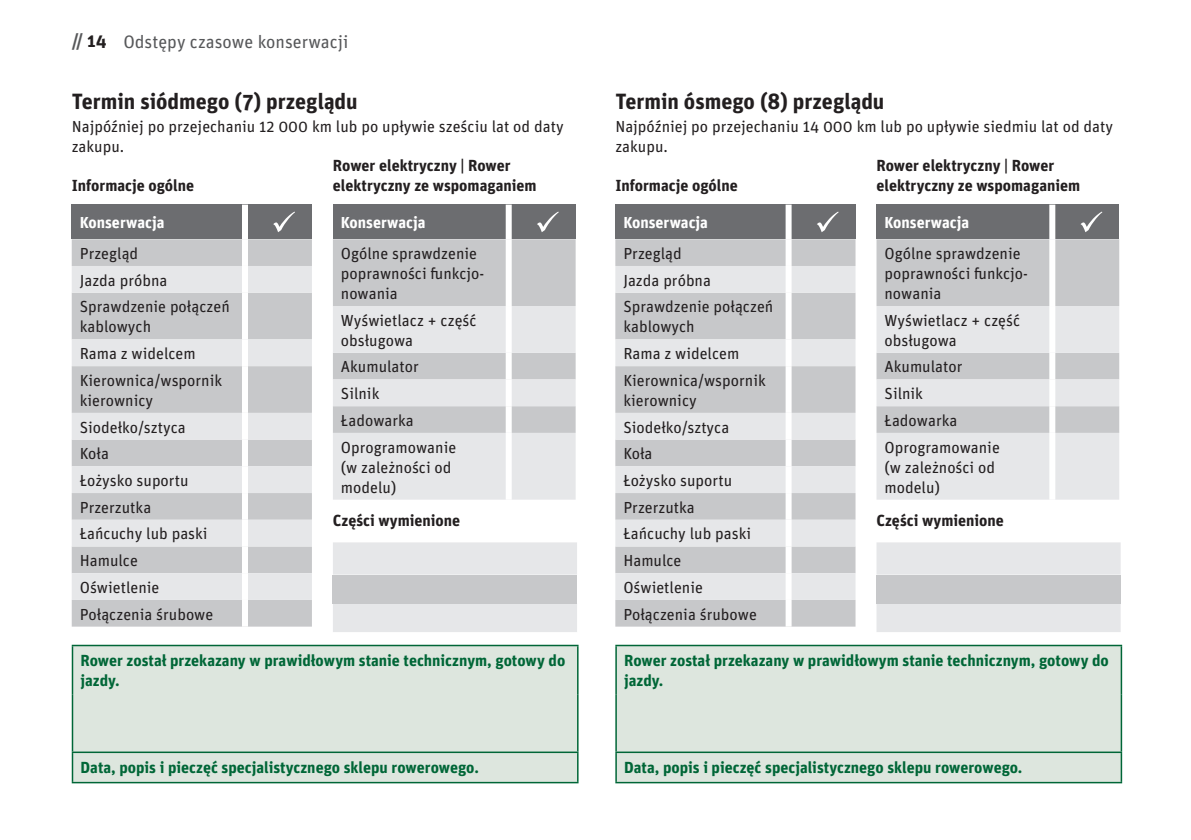
<style>
.page{position:relative;width:1191px;height:840px;background:#fff}
.page>*{position:absolute;margin:0;border:0;box-sizing:border-box;transform-origin:0 0}
.t1{font:700 22px "Unit Pro";color:#231f20}
.t2{font:18px "Unit Pro";color:#57585a}
.t3{font:16px/26.6px "Unit Pro";color:#231f20}
.t4{font:700 16px/20px "Unit Pro";color:#006637}
.t5{font:700 16px/20px "Unit Pro";color:#231f20}
.t6{font:700 16px "Unit Offc Pro";color:#fff}
.s1{font-weight:700}
.s2{font-weight:700;color:#231f20}
</style>
<div class="page">
<div style="left:72px;top:204px;width:173px;height:35px;background:#6c6d70"></div>
<div style="left:245px;top:204px;width:67px;height:35px;background:#6c6d70"></div>
<div style="left:72px;top:239px;width:240px;height:387px;background:#c7c8ca"></div>
<svg style="left:72px;top:266px;width:240px;height:333px;background:#d6d7d9"></svg>
<div style="left:242px;top:204px;width:6px;height:35px;background:#fff"></div>
<div style="left:242px;top:239px;width:6px;height:27px;background:#fff"></div>
<div style="left:242px;top:266px;width:6px;height:26px;background:#fff"></div>
<div style="left:242px;top:292px;width:6px;height:47px;background:#fff"></div>
<div style="left:242px;top:339px;width:6px;height:27px;background:#fff"></div>
<div style="left:242px;top:366px;width:6px;height:46px;background:#fff"></div>
<div style="left:242px;top:412px;width:6px;height:27px;background:#fff"></div>
<div style="left:242px;top:439px;width:6px;height:27px;background:#fff"></div>
<div style="left:242px;top:466px;width:6px;height:26px;background:#fff"></div>
<div style="left:242px;top:492px;width:6px;height:27px;background:#fff"></div>
<div style="left:242px;top:519px;width:6px;height:27px;background:#fff"></div>
<div style="left:242px;top:546px;width:6px;height:27px;background:#fff"></div>
<div style="left:242px;top:573px;width:6px;height:26px;background:#fff"></div>
<div style="left:242px;top:599px;width:6px;height:27px;background:#fff"></div>
<svg style="left:273px;top:211px;width:22px;height:21px"></svg>
<div style="left:333px;top:204px;width:176px;height:35px;background:#6c6d70"></div>
<div style="left:509px;top:204px;width:66px;height:35px;background:#6c6d70"></div>
<div style="left:333px;top:239px;width:242px;height:67px;background:#c7c8ca"></div>
<svg style="left:333px;top:306px;width:242px;height:193px;background:#dddee0"></svg>
<div style="left:506px;top:204px;width:6px;height:35px;background:#fff"></div>
<div style="left:506px;top:239px;width:6px;height:67px;background:#fff"></div>
<div style="left:506px;top:306px;width:6px;height:46px;background:#fff"></div>
<div style="left:506px;top:352px;width:6px;height:27px;background:#fff"></div>
<div style="left:506px;top:379px;width:6px;height:27px;background:#fff"></div>
<div style="left:506px;top:406px;width:6px;height:26px;background:#fff"></div>
<div style="left:506px;top:432px;width:6px;height:67px;background:#fff"></div>
<svg style="left:537px;top:211px;width:22px;height:21px"></svg>
<div style="left:333px;top:542px;width:244px;height:89px;background:#e6e7e9"></div>
<div style="left:333px;top:574px;width:244px;height:29px;background:#c7c8ca"></div>
<div style="left:73px;top:646px;width:504px;height:135px;background:#dde6de"></div>
<hr style="left:72px;top:644px;width:506px;height:2px;background:#006637">
<hr style="left:72px;top:646px;width:1px;height:47px;background:#006637">
<hr style="left:577px;top:646px;width:1px;height:47px;background:#006637">
<hr style="left:72px;top:693px;width:1px;height:58px;background:#006637">
<hr style="left:577px;top:693px;width:1px;height:58px;background:#006637">
<hr style="left:72px;top:751px;width:506px;height:1px;background:#006637">
<svg style="left:72px;top:752px;width:1px;height:29px"></svg>
<svg style="left:577px;top:752px;width:1px;height:29px"></svg>
<hr style="left:72px;top:781px;width:506px;height:1px;background:#006637">
<div style="left:615px;top:204px;width:173px;height:35px;background:#6c6d70"></div>
<div style="left:788px;top:204px;width:67px;height:35px;background:#6c6d70"></div>
<div style="left:615px;top:239px;width:240px;height:387px;background:#c7c8ca"></div>
<svg style="left:615px;top:266px;width:240px;height:333px;background:#d6d7d9"></svg>
<div style="left:785px;top:204px;width:6px;height:35px;background:#fff"></div>
<div style="left:785px;top:239px;width:6px;height:27px;background:#fff"></div>
<div style="left:785px;top:266px;width:6px;height:26px;background:#fff"></div>
<div style="left:785px;top:292px;width:6px;height:47px;background:#fff"></div>
<div style="left:785px;top:339px;width:6px;height:27px;background:#fff"></div>
<div style="left:785px;top:366px;width:6px;height:46px;background:#fff"></div>
<div style="left:785px;top:412px;width:6px;height:27px;background:#fff"></div>
<div style="left:785px;top:439px;width:6px;height:27px;background:#fff"></div>
<div style="left:785px;top:466px;width:6px;height:26px;background:#fff"></div>
<div style="left:785px;top:492px;width:6px;height:27px;background:#fff"></div>
<div style="left:785px;top:519px;width:6px;height:27px;background:#fff"></div>
<div style="left:785px;top:546px;width:6px;height:27px;background:#fff"></div>
<div style="left:785px;top:573px;width:6px;height:26px;background:#fff"></div>
<div style="left:785px;top:599px;width:6px;height:27px;background:#fff"></div>
<svg style="left:817px;top:211px;width:21px;height:21px"></svg>
<div style="left:876px;top:204px;width:176px;height:35px;background:#6c6d70"></div>
<div style="left:1052px;top:204px;width:67px;height:35px;background:#6c6d70"></div>
<div style="left:876px;top:239px;width:243px;height:67px;background:#c7c8ca"></div>
<svg style="left:876px;top:306px;width:243px;height:193px;background:#dddee0"></svg>
<div style="left:1049px;top:204px;width:6px;height:35px;background:#fff"></div>
<div style="left:1049px;top:239px;width:6px;height:67px;background:#fff"></div>
<div style="left:1049px;top:306px;width:6px;height:46px;background:#fff"></div>
<div style="left:1049px;top:352px;width:6px;height:27px;background:#fff"></div>
<div style="left:1049px;top:379px;width:6px;height:27px;background:#fff"></div>
<div style="left:1049px;top:406px;width:6px;height:26px;background:#fff"></div>
<div style="left:1049px;top:432px;width:6px;height:67px;background:#fff"></div>
<svg style="left:1080px;top:211px;width:22px;height:21px"></svg>
<div style="left:876px;top:542px;width:244px;height:89px;background:#e6e7e9"></div>
<div style="left:876px;top:574px;width:244px;height:29px;background:#c7c8ca"></div>
<div style="left:617px;top:646px;width:503px;height:135px;background:#dde6de"></div>
<hr style="left:615px;top:644px;width:507px;height:2px;background:#006637">
<hr style="left:615px;top:646px;width:2px;height:47px;background:#006637">
<hr style="left:1120px;top:646px;width:2px;height:47px;background:#006637">
<hr style="left:615px;top:693px;width:2px;height:58px;background:#006637">
<hr style="left:1120px;top:693px;width:2px;height:58px;background:#006637">
<hr style="left:615px;top:751px;width:507px;height:1px;background:#006637">
<hr style="left:615px;top:752px;width:2px;height:29px;background:#006637">
<hr style="left:1120px;top:752px;width:2px;height:29px;background:#006637">
<hr style="left:615px;top:781px;width:507px;height:1px;background:#006637">
<p class="t2" style="left:72px;top:29px;width:278px"><span class="s1">//</span> <span class="s2">14</span> Odstępy czasowe konserwacji</p>
<h1 class="t1" style="left:72px;top:85px;width:287px">Termin siódmego (7) przeglądu</h1>
<p class="t3" style="left:72px;top:116px;width:493px;line-height:20px">Najpóźniej po przejechaniu 12 000 km lub po upływie sześciu lat od daty zakupu.</p>
<p class="t5" style="left:72px;top:174px;width:124px">Informacje ogólne</p>
<p class="t6" style="left:80px;top:211px;width:86px">Konserwacja</p>
<p class="t3" style="left:80px;top:239px;width:152px">Przegląd<br>Jazda próbna<br>Sprawdzenie połączeń</p>
<p class="t3" style="left:80px;top:312px;width:144px">kablowych<br>Rama z widelcem<br>Kierownica/wspornik</p>
<p class="t3" style="left:80px;top:386px;width:135px">kierownicy<br>Siodełko/sztyca<br>Koła<br>Łożysko suportu<br>Przerzutka<br>Łańcuchy lub paski<br>Hamulce<br>Oświetlenie<br>Połączenia śrubowe</p>
<p class="t5" style="left:333px;top:154px;width:205px">Rower elektryczny | Rower elektryczny ze wspomaganiem</p>
<p class="t6" style="left:341px;top:211px;width:86px">Konserwacja</p>
<p class="t3" style="left:341px;top:242px;width:145px;line-height:20px">Ogólne sprawdzenie poprawności funkcjo&shy;nowania</p>
<p class="t3" style="left:341px;top:309px;width:137px;line-height:20px">Wyświetlacz + część obsługowa</p>
<p class="t3" style="left:341px;top:352px;width:117px">Akumulator<br>Silnik<br>Ładowarka<br>Oprogramowanie</p>
<p class="t3" style="left:341px;top:456px;width:112px;line-height:20px">(w zależności od modelu)</p>
<p class="t5" style="left:333px;top:509px;width:129px">Części wymienione</p>
<p class="t4" style="left:80px;top:649px;width:486px">Rower został przekazany w prawidłowym stanie technicznym, gotowy do jazdy.</p>
<p class="t4" style="left:80px;top:756px;width:400px">Data, popis i pieczęć specjalistycznego sklepu rowerowego.</p>
<h1 class="t1" style="left:615px;top:85px;width:271px">Termin ósmego (8) przeglądu</h1>
<p class="t3" style="left:615px;top:116px;width:499px;line-height:20px">Najpóźniej po przejechaniu 14 000 km lub po upływie siedmiu lat od daty zakupu.</p>
<p class="t5" style="left:615px;top:174px;width:124px">Informacje ogólne</p>
<p class="t6" style="left:623px;top:211px;width:86px">Konserwacja</p>
<p class="t3" style="left:623px;top:239px;width:152px">Przegląd<br>Jazda próbna<br>Sprawdzenie połączeń</p>
<p class="t3" style="left:623px;top:312px;width:144px">kablowych<br>Rama z widelcem<br>Kierownica/wspornik</p>
<p class="t3" style="left:623px;top:386px;width:135px">kierownicy<br>Siodełko/sztyca<br>Koła<br>Łożysko suportu<br>Przerzutka<br>Łańcuchy lub paski<br>Hamulce<br>Oświetlenie<br>Połączenia śrubowe</p>
<p class="t5" style="left:876px;top:154px;width:205px">Rower elektryczny | Rower elektryczny ze wspomaganiem</p>
<p class="t6" style="left:884px;top:211px;width:86px">Konserwacja</p>
<p class="t3" style="left:884px;top:242px;width:145px;line-height:20px">Ogólne sprawdzenie poprawności funkcjo&shy;nowania</p>
<p class="t3" style="left:884px;top:309px;width:137px;line-height:20px">Wyświetlacz + część obsługowa</p>
<p class="t3" style="left:884px;top:352px;width:117px">Akumulator<br>Silnik<br>Ładowarka<br>Oprogramowanie</p>
<p class="t3" style="left:884px;top:456px;width:112px;line-height:20px">(w zależności od modelu)</p>
<p class="t5" style="left:876px;top:509px;width:129px">Części wymienione</p>
<p class="t4" style="left:624px;top:649px;width:486px">Rower został przekazany w prawidłowym stanie technicznym, gotowy do jazdy.</p>
<p class="t4" style="left:624px;top:756px;width:400px">Data, popis i pieczęć specjalistycznego sklepu rowerowego.</p>
</div>
